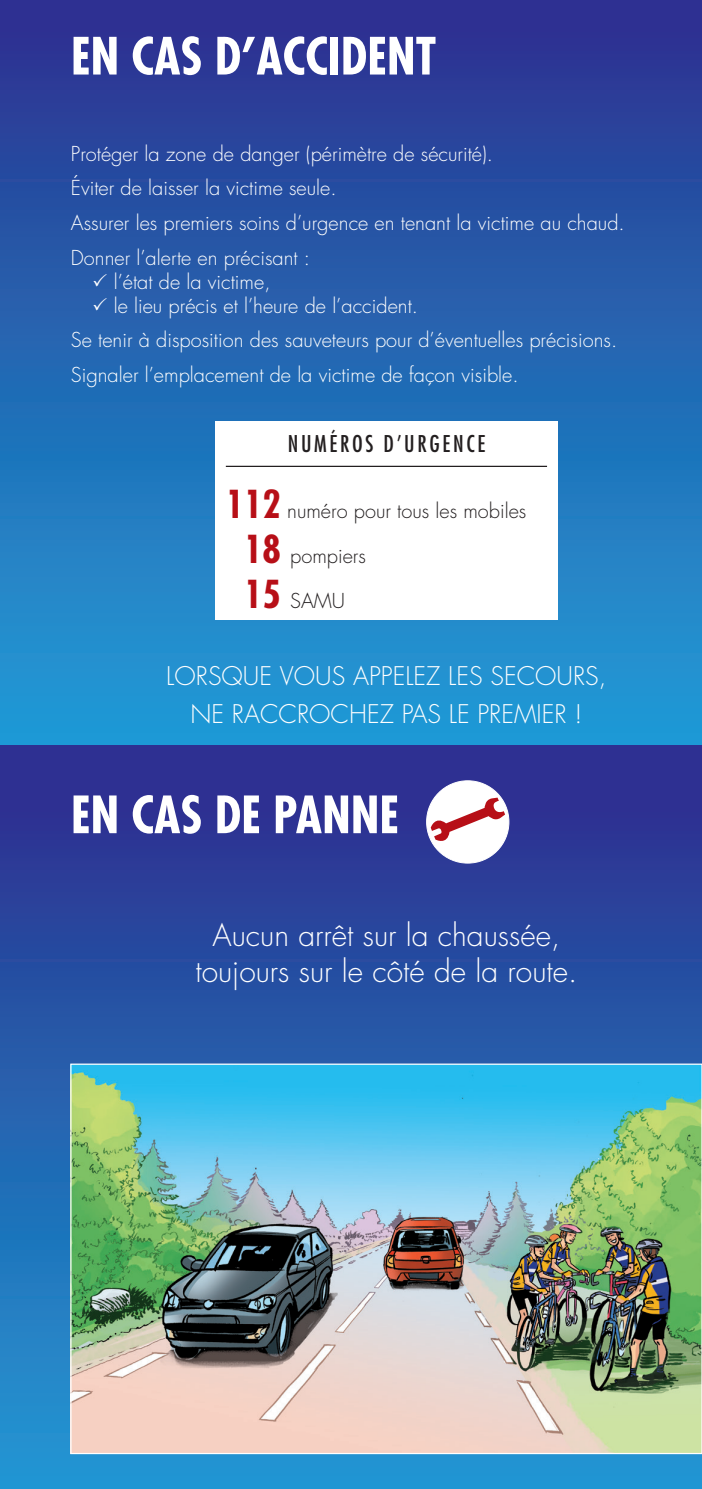
<style>
.page{position:relative;width:702px;height:1489px;background:#fff}
.page>*{position:absolute;margin:0;border:0;box-sizing:border-box;transform-origin:0 0}
.t1{font:700 condensed 50px "Futura";color:#fff}
.t2{font:300 30px/36px "Futura";color:#fff;text-align:center}
.t3{font:300 25px/37px "Futura";color:#fff;text-align:center}
.t4{font:condensed 22.5px "Futura";letter-spacing:.12em;color:#231f20}
.t5{font:300 20px/34.8px "Futura";color:#fff}
.t6{font:300 20px "Futura";color:#231f20}
.s1{font-weight:700;font-stretch:condensed;font-size:37.5px;color:#b70f17}
</style>
<div class="page">
<svg style="left:0;top:744px;width:702px;height:744px;background:#2b51a4"></svg>
<div style="left:0;top:0;width:702px;height:744px;background:linear-gradient(to bottom,#2b308f,#1f9ed7)"></div>
<div style="left:426px;top:780px;width:83px;height:83px;background:#fff;border-radius:50%"></div>
<div style="left:426px;top:780px;width:83px;height:83px;border:1px solid #fff;border-radius:50%"></div>
<svg style="left:430px;top:797px;width:75px;height:48px"></svg>
<div style="left:215px;top:421px;width:342px;height:199px;background:#fff"></div>
<hr style="left:226px;top:465px;width:321px;height:2px;background:#231f20">
<img style="left:72px;top:1065px;width:628px;height:386px">
<svg style="left:94px;top:273px;width:13px;height:13px"></svg>
<svg style="left:94px;top:297px;width:13px;height:13px"></svg>
<h1 class="t1" style="left:71px;top:24px;width:367px">EN CAS D’ACCIDENT</h1>
<p class="t5" style="left:71px;top:136px;width:555px">Protéger la zone de danger (périmètre de sécurité).<br>Éviter de laisser la victime seule.<br>Assurer les premiers soins d’urgence en tenant la victime au chaud.<br>Donner l’alerte en précisant :</p>
<p class="t5" style="left:114px;top:270px;width:306px;line-height:24px">l’état de la victime,<br>le lieu précis et l’heure de l’accident.</p>
<p class="t5" style="left:71px;top:323px;width:548px">Se tenir à disposition des sauveteurs pour d’éventuelles précisions.<br>Signaler l’emplacement de la victime de façon visible.</p>
<p class="t4" style="left:288px;top:429px;width:199px">NUMÉROS D’URGENCE</p>
<p class="t6" style="left:226px;top:497px;width:302px"><span class="s1">112</span> numéro pour tous les mobiles</p>
<p class="t6" style="left:244px;top:542px;width:123px"><span class="s1">18</span> pompiers</p>
<p class="t6" style="left:244px;top:587px;width:102px"><span class="s1">15</span> SAMU</p>
<p class="t3" style="left:166px;top:658px;width:442px">LORSQUE VOUS APPELEZ LES SECOURS,<br>NE RACCROCHEZ PAS LE PREMIER !</p>
<h1 class="t1" style="left:71px;top:782px;width:329px">EN CAS DE PANNE</h1>
<h2 class="t2" style="left:195px;top:917px;width:383px">Aucun arrêt sur la chaussée, toujours sur le côté de la route.</h2>
</div>
